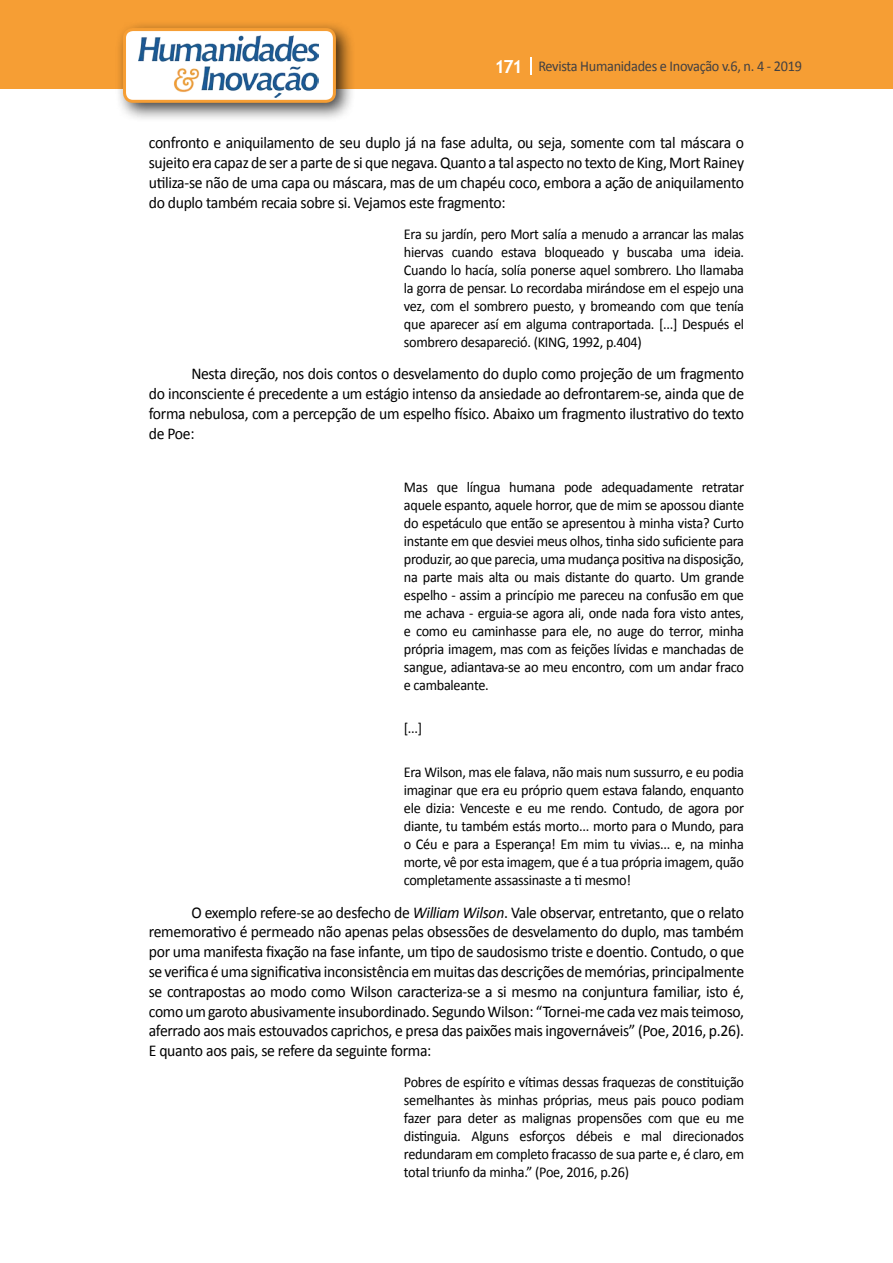
<style>
.page{position:relative;width:893px;height:1263px;background:#fff}
.page>*{position:absolute;margin:0;border:0;box-sizing:border-box;transform-origin:0 0}
.t1{font:16.5px/19.8px "Calibri";letter-spacing:-.02em;color:#000;text-align:justify;scale:.95 1}
.t2{font:15px/18px "Calibri";letter-spacing:-.02em;color:#000;text-align:justify;scale:.95 1}
.t3{font:15px "Calibri";letter-spacing:-.02em;color:#414042;scale:.95 1}
.s1{font-family:"Trebuchet MS";font-weight:700;font-size:18px;color:#fff}
.s2{font-style:italic}
</style>
<div class="page">
<div style="left:0;top:0;width:893px;height:88px;background:#f69e34"></div>
<svg style="left:530px;top:57px;width:2px;height:18px"></svg>
<div style="left:115px;top:20px;width:241px;height:103px;background:#000;opacity:.75"></div>
<div style="left:125px;top:30px;width:209px;height:71px;background:#fff;border-radius:9px"></div>
<img style="left:138px;top:35px;width:181px;height:62px">
<div style="left:123px;top:28px;width:213px;height:75px;border:3px solid #f69e34;border-radius:9px"></div>
<p class="t3" style="left:495px;top:57px;width:325px"><span class="s1">171</span> Revista Humanidades e Inovação v.6, n. 4 - 2019</p>
<p class="t1" style="left:149px;top:133px;width:628px">confronto e aniquilamento de seu duplo já na fase adulta, ou seja, somente com tal máscara o sujeito era capaz de ser a parte de si que negava. Quanto a tal aspecto no texto de King, Mort Rainey utiliza-se não de uma capa ou máscara, mas de um chapéu coco, embora a ação de aniquilamento do duplo também recaia sobre si. Vejamos este fragmento:</p>
<p class="t2" style="left:404px;top:225px;width:360px">Era su jardín, pero Mort salía a menudo a arrancar las malas hiervas cuando estava bloqueado y buscaba uma ideia.<br>Cuando lo hacía, solía ponerse aquel sombrero. Lho llamaba la gorra de pensar. Lo recordaba mirándose em el espejo una vez, com el sombrero puesto, y bromeando com que tenía que aparecer así em alguma contraportada. [...] Después el sombrero desapareció. (KING, 1992, p.404)</p>
<p class="t1" style="left:149px;top:364px;width:628px;text-indent:43px">Nesta direção, nos dois contos o desvelamento do duplo como projeção de um fragmento do inconsciente é precedente a um estágio intenso da ansiedade ao defrontarem-se, ainda que de forma nebulosa, com a percepção de um espelho físico. Abaixo um fragmento ilustrativo do texto de Poe:</p>
<p class="t2" style="left:404px;top:478px;width:360px">Mas que língua humana pode adequadamente retratar aquele espanto, aquele horror, que de mim se apossou diante do espetáculo que então se apresentou à minha vista? Curto instante em que desviei meus olhos, tinha sido suficiente para produzir, ao que parecia, uma mudança positiva na disposição, na parte mais alta ou mais distante do quarto. Um grande espelho - assim a princípio me pareceu na confusão em que me achava - erguia-se agora ali, onde nada fora visto antes, e como eu caminhasse para ele, no auge do terror, minha própria imagem, mas com as feições lívidas e manchadas de sangue, adiantava-se ao meu encontro, com um andar fraco e cambaleante.</p>
<p class="t2" style="left:404px;top:719px;width:21px">[...]</p>
<p class="t2" style="left:404px;top:763px;width:360px">Era Wilson, mas ele falava, não mais num sussurro, e eu podia imaginar que era eu próprio quem estava falando, enquanto ele dizia: Venceste e eu me rendo. Contudo, de agora por diante, tu também estás morto... morto para o Mundo, para o Céu e para a Esperança! Em mim tu vivias... e, na minha morte, vê por esta imagem, que é a tua própria imagem, quão completamente assassinaste a ti mesmo!</p>
<p class="t1" style="left:149px;top:902px;width:628px;text-indent:43px">O exemplo refere-se ao desfecho de <span class="s2">William Wilson</span>. Vale observar, entretanto, que o relato rememorativo é permeado não apenas pelas obsessões de desvelamento do duplo, mas também por uma manifesta fixação na fase infante, um tipo de saudosismo triste e doentio. Contudo, o que se verifica é uma significativa inconsistência em muitas das descrições de memórias, principalmente se contrapostas ao modo como Wilson caracteriza-se a si mesmo na conjuntura familiar, isto é, como umgaroto abusivamente insubordinado. SegundoWilson: “Tornei-me cada vezmaisteimoso, aferrado aos mais estouvados caprichos, e presa das paixões mais ingovernáveis” (Poe, 2016, p.26).<br>E quanto aos pais, se refere da seguinte forma:</p>
<p class="t2" style="left:404px;top:1073px;width:360px">Pobres de espírito e vítimas dessas fraquezas de constituição semelhantes às minhas próprias, meus pais pouco podiam fazer para deter as malignas propensões com que eu me distinguia. Alguns esforços débeis e mal direcionados redundaram em completo fracasso de sua parte e, é claro, em total triunfo da minha.” (Poe, 2016, p.26)</p>
</div>
